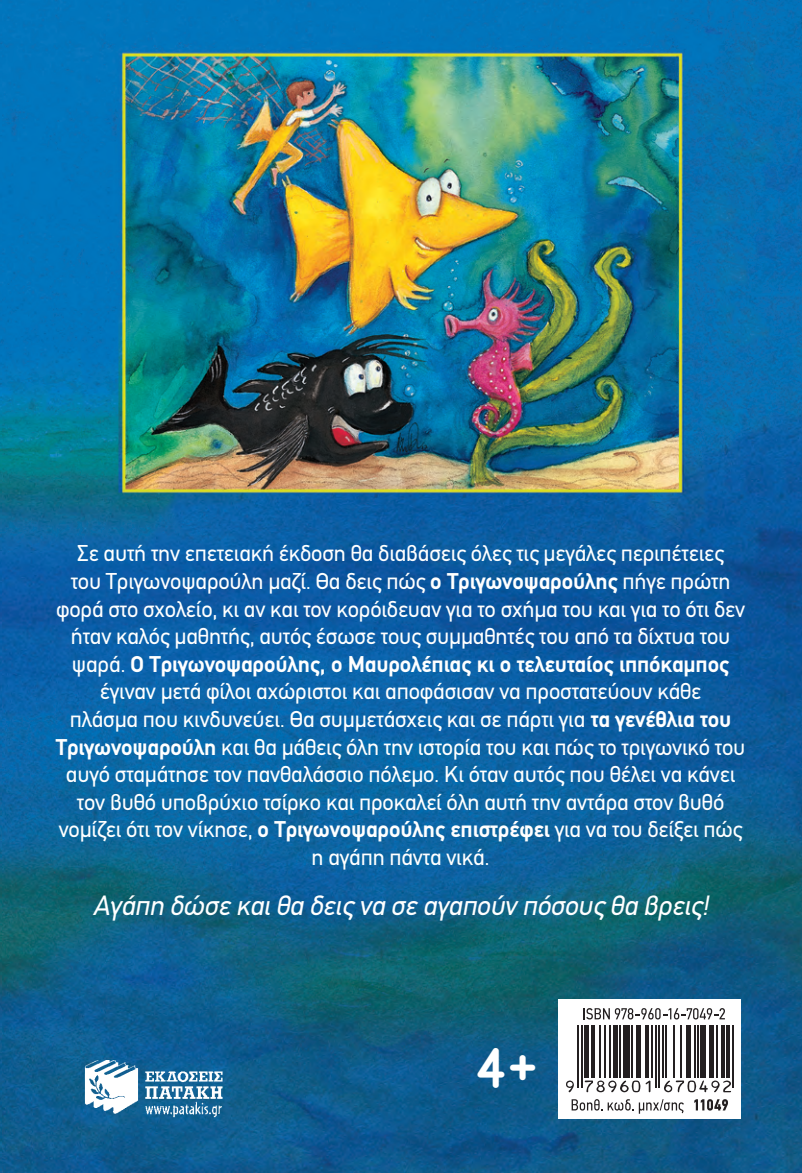
<style>
.page{position:relative;width:802px;height:1173px;background:#fff}
.page>*{position:absolute;margin:0;border:0;box-sizing:border-box;transform-origin:0 0}
.t1{font:46px "Kingsland";color:#fff}
.t2{font:italic 28px "PF Din Text";color:#fff}
.t3{font:23px/27.6px "PF Din Text";letter-spacing:-.01em;color:#fff;text-align:center}
.s1{font-weight:700}
</style>
<div class="page">
<img style="left:0;top:0;width:801px;height:1173px">
<img style="left:84px;top:1060px;width:140px;height:61px">
<div style="left:558px;top:999px;width:182px;height:120px;background:#fff"></div>
<div style="left:700px;top:1025px;width:5px;height:53px;background:#231f20"></div>
<svg style="left:591px;top:1025px;width:3px;height:53px"></svg>
<div style="left:612px;top:1025px;width:5px;height:53px;background:#231f20"></div>
<svg style="left:726px;top:1025px;width:3px;height:53px"></svg>
<hr style="left:604px;top:1025px;width:1px;height:53px;background:#231f20">
<hr style="left:693px;top:1025px;width:2px;height:53px;background:#231f20">
<hr style="left:715px;top:1025px;width:2px;height:53px;background:#231f20">
<hr style="left:665px;top:1025px;width:1px;height:53px;background:#231f20">
<hr style="left:631px;top:1025px;width:1px;height:53px;background:#231f20">
<svg style="left:566px;top:1081px;width:8px;height:11px"></svg>
<hr style="left:609px;top:1025px;width:2px;height:53px;background:#231f20">
<hr style="left:599px;top:1025px;width:1px;height:53px;background:#231f20">
<hr style="left:584px;top:1025px;width:4px;height:53px;background:#231f20">
<hr style="left:680px;top:1025px;width:1px;height:53px;background:#231f20">
<hr style="left:580px;top:1025px;width:2px;height:63px;background:#231f20">
<hr style="left:577px;top:1025px;width:1px;height:63px;background:#231f20">
<hr style="left:655px;top:1025px;width:1px;height:63px;background:#231f20">
<hr style="left:709px;top:1025px;width:4px;height:53px;background:#231f20">
<hr style="left:697px;top:1025px;width:1px;height:53px;background:#231f20">
<div style="left:685px;top:1025px;width:5px;height:53px;background:#231f20"></div>
<hr style="left:732px;top:1025px;width:1px;height:63px;background:#231f20">
<svg style="left:721px;top:1025px;width:3px;height:53px"></svg>
<hr style="left:619px;top:1025px;width:2px;height:53px;background:#231f20">
<div style="left:636px;top:1025px;width:5px;height:53px;background:#231f20"></div>
<div style="left:622px;top:1025px;width:7px;height:53px;background:#231f20"></div>
<hr style="left:645px;top:1025px;width:3px;height:53px;background:#231f20">
<svg style="left:584px;top:1081px;width:66px;height:11px"></svg>
<hr style="left:661px;top:1025px;width:2px;height:53px;background:#231f20">
<svg style="left:664px;top:1080px;width:66px;height:12px"></svg>
<hr style="left:651px;top:1025px;width:1px;height:53px;background:#231f20">
<hr style="left:673px;top:1025px;width:2px;height:53px;background:#231f20">
<hr style="left:658px;top:1025px;width:1px;height:63px;background:#231f20">
<svg style="left:583px;top:1008px;width:141px;height:11px"></svg>
<svg style="left:571px;top:1099px;width:112px;height:15px"></svg>
<svg style="left:694px;top:1099px;width:33px;height:12px"></svg>
<p class="t3" style="left:56px;top:540px;width:690px">Σε αυτή την επετειακή έκδοση θα διαβάσεις όλες τις μεγάλες περιπέτειες<br>του Τριγωνοψαρούλη μαζί. Θα δεις πώς <span class="s1">ο Τριγωνοψαρούλης</span> πήγε πρώτη φορά στο σχολείο, κι αν και τον κορόιδευαν για το σχήμα του και για το ότι δεν ήταν καλός μαθητής, αυτός έσωσε τους συμμαθητές του από τα δίχτυα του ψαρά. <span class="s1">Ο Τριγωνοψαρούλης, ο Μαυρολέπιας κι ο τελευταίος ιππόκαμπος </span>έγιναν μετά φίλοι αχώριστοι και αποφάσισαν να προστατεύουν κάθε<br>πλάσμα που κινδυνεύει. Θα συμμετάσχεις και σε πάρτι για <span class="s1">τα γενέθλια του Τριγωνοψαρούλη</span> και θα μάθεις όλη την ιστορία του και πώς το τριγωνικό του αυγό σταμάτησε τον πανθαλάσσιο πόλεμο. Κι όταν αυτός που θέλει να κάνει τον βυθό υποβρύχιο τσίρκο και προκαλεί όλη αυτή την αντάρα στον βυθό νομίζει ότι τον νίκησε, <span class="s1">ο Τριγωνοψαρούλης επιστρέφει</span> για να του δείξει πώς η αγάπη πάντα νικά.</p>
<p class="t2" style="left:93px;top:889px;width:622px">Αγάπη δώσε καιθα δεις να σε αγαπούν πόσους θα βρεις!</p>
<h1 class="t1" style="left:477px;top:1037px;width:65px">4+</h1>
</div>
